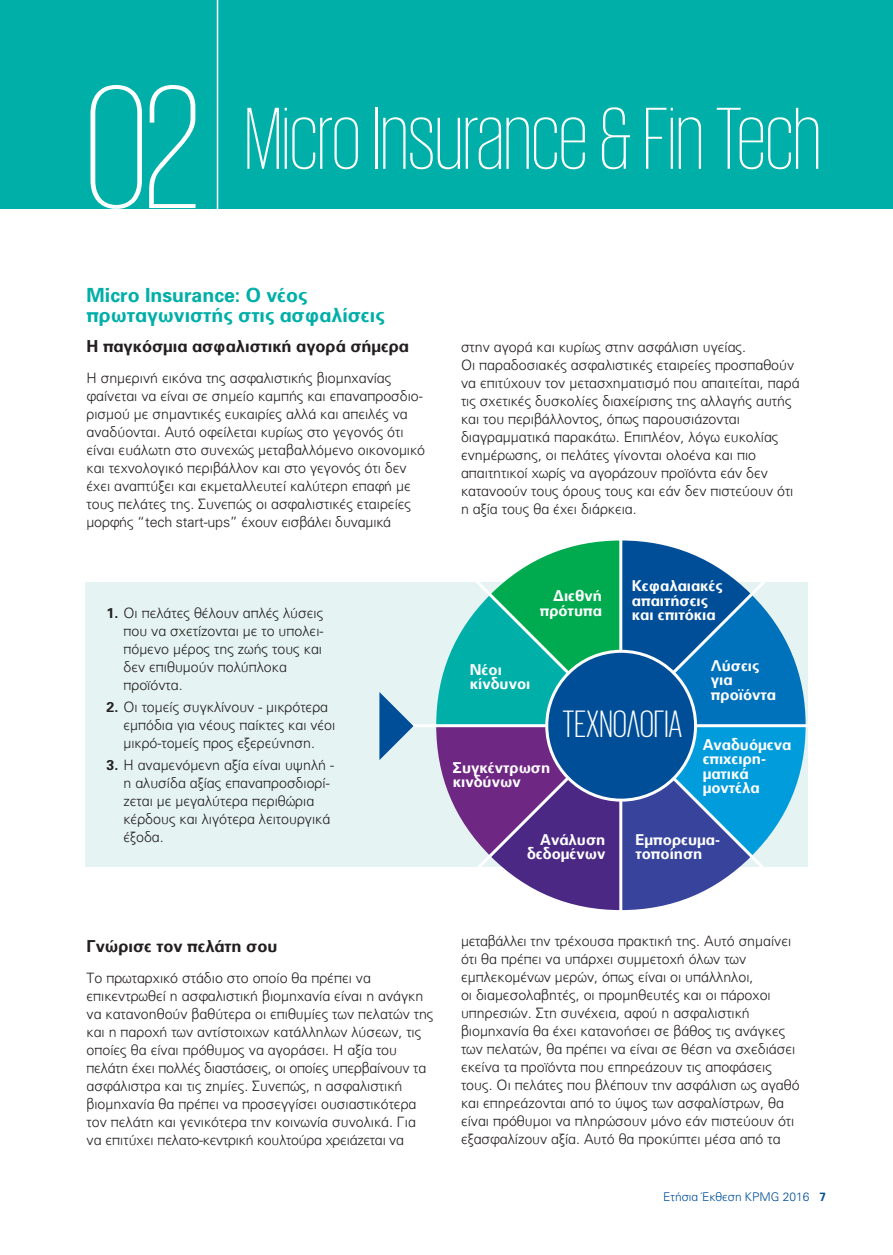
<style>
.page{position:relative;width:893px;height:1255px;background:#fff}
.page>*{position:absolute;margin:0;border:0;box-sizing:border-box;transform-origin:0 0}
.t1{font:200 180px "KPMG";color:#fff}
.t2{font:200 90px "KPMG";color:#fff}
.t3{font:300 39px "KPMG Greek App";color:#fff}
.t4{font:700 19.5px/19.5px "LC Univers";color:#00afa8}
.t5{font:700 16.5px "LC Univers";color:#231f20}
.t6{font:700 15px/14.2px "LC Univers";color:#fff}
.t7{font:300 14.25px/18px "LC Univers";color:#231f20}
.t8{font:300 12px "LC Univers";color:#004e98}
.s1{font-weight:700}
</style>
<div class="page">
<div style="left:0;top:0;width:893px;height:208px;background:#00afa8"></div>
<div style="left:85px;top:582px;width:723px;height:285px;background:#e5f4f2"></div>
<hr style="left:217px;top:0;width:1px;height:219px;background:#fff">
<svg style="left:436px;top:540px;width:370px;height:370px"></svg>
<hr style="left:388px;top:724px;width:435px;height:3px;background:#fff">
<hr style="left:619px;top:533px;width:3px;height:384px;background:#fff">
<svg style="left:451px;top:555px;width:341px;height:341px;background:#4382aa"></svg>
<div style="left:547px;top:651px;width:149px;height:149px;background:#004e98;border-radius:50%"></div>
<div style="left:545px;top:649px;width:152px;height:152px;border:3px solid #fff;border-radius:50%"></div>
<svg style="left:379px;top:692px;width:34px;height:68px"></svg>
<h1 class="t1" style="left:85px;top:62px;width:117px">02</h1>
<h2 class="t2" style="left:244px;top:96px;width:578px">Micro Insurance &amp; Fin Tech</h2>
<h3 class="t4" style="left:87px;top:287px;width:300px">Micro Insurance: Ο νέος πρωταγωνιστής στις ασφαλίσεις</h3>
<p class="t5" style="left:87px;top:340px;width:324px">H παγκόσμια ασφαλιστική αγορά σήμερα</p>
<p class="t7" style="left:87px;top:370px;width:340px">Η σημερινή εικόνα της ασφαλιστικής βιομηχανίας φαίνεται να είναι σε σημείο καμπής και επαναπροσδιο - ρισμού με σημαντικές ευκαιρίες αλλά και απειλές να αναδύονται. Αυτό οφείλεται κυρίως στο γεγονός ότι είναι ευάλωτη στο συνεχώς μεταβαλλόμενο οικονομικό και τεχνολογικό περιβάλλον και στο γεγονός ότι δεν έχει αναπτύξει και εκμεταλλευτεί καλύτερη επαφή με τους πελάτες της. Συνεπώς οι ασφαλιστικές εταιρείες μορφής “tech start-ups” έχουν εισβάλει δυναμικά</p>
<p class="t7" style="left:123px;top:604px;width:201px;text-indent:-17px"><span class="s1">1.</span> Οι πελάτες θέλουν απλές λύσεις που να σχετίζονται με το υπολει&shy;πόμενο μέρος της ζωής τους και δεν επιθυμούν πολύπλοκα προϊόντα.</p>
<p class="t7" style="left:123px;top:699px;width:213px;text-indent:-17px"><span class="s1">2.</span> Οι τομείς συγκλίνουν - μικρότερα εμπόδια για νέους παίκτες και νέοι μικρό-τομείς προς εξερεύνηση.</p>
<p class="t7" style="left:123px;top:757px;width:212px;text-indent:-17px"><span class="s1">3.</span> Η αναμενόμενη αξία είναι υψηλή - η αλυσίδα αξίας επαναπροσδιορί - ζεται με μεγαλύτερα περιθώρια κέρδους και λιγότερα λειτουργικά έξοδα.</p>
<p class="t7" style="left:461px;top:339px;width:340px">στην αγορά και κυρίως στην ασφάλιση υγείας.<br>Οι παραδοσιακές ασφαλιστικές εταιρείες προσπαθούν να επιτύχουν τον μετασχηματισμό που απαιτείται, παρά τις σχετικές δυσκολίες διαχείρισης της αλλαγής αυτής και του περιβάλλοντος, όπως παρουσιάζονται διαγραμματικά παρακάτω. Επιπλέον, λόγω ευκολίας ενημέρωσης, οι πελάτες γίνονται ολοένα και πιο απαιτητικοί χωρίς να αγοράζουν προϊόντα εάν δεν κατανοούν τους όρους τους και εάν δεν πιστεύουν ότι η αξία τους θα έχει διάρκεια.</p>
<p class="t6" style="left:540px;top:590px;width:64px;text-align:right">Διεθνή πρότυπα</p>
<p class="t6" style="left:632px;top:580px;width:92px">Κεφαλαιακές απαιτήσεις και επιτόκια</p>
<p class="t6" style="left:470px;top:663px;width:62px">Νέοι κίνδυνοι</p>
<p class="t6" style="left:711px;top:660px;width:67px">Λύσεις για προϊόντα</p>
<p class="t6" style="left:453px;top:761px;width:99px">Συγκέντρωση κινδύνων</p>
<h3 class="t3" style="left:562px;top:705px;width:121px">TEXNOΛΟΓΙΑ</h3>
<p class="t6" style="left:703px;top:739px;width:90px">Αναδυόμενα επιχειρη&shy;ματικά μοντέλα</p>
<p class="t6" style="left:527px;top:833px;width:80px;text-align:right">Ανάλυση δεδομένων</p>
<p class="t6" style="left:635px;top:833px;width:86px">Εμπορευμα&shy;τοποίηση</p>
<p class="t5" style="left:87px;top:940px;width:193px">Γνώρισε τον πελάτη σου</p>
<p class="t7" style="left:87px;top:970px;width:348px">Το πρωταρχικό στάδιο στο οποίο θα πρέπει να επικεντρωθεί η ασφαλιστική βιομηχανία είναι η ανάγκη να κατανοηθούν βαθύτερα οι επιθυμίες των πελατών της και η παροχή των αντίστοιχων κατάλληλων λύσεων, τις οποίες θα είναι πρόθυμος να αγοράσει. Η αξία του πελάτη έχει πολλές διαστάσεις, οι οποίες υπερβαίνουν τα ασφάλιστρα και τις ζημίες. Συνεπώς, η ασφαλιστική βιομηχανία θα πρέπει να προσεγγίσει ουσιαστικότερα τον πελάτη και γενικότερα την κοινωνία συνολικά. Για να επιτύχει πελατο-κεντρική κουλτούρα χρειάζεται να</p>
<p class="t7" style="left:461px;top:933px;width:340px">μεταβάλλει την τρέχουσα πρακτική της. Αυτό σημαίνει ότι θα πρέπει να υπάρχει συμμετοχή όλων των εμπλεκομένων μερών, όπως είναι οι υπάλληλοι,<br>οι διαμεσολαβητές, οι προμηθευτές και οι πάροχοι υπηρεσιών. Στη συνέχεια, αφού η ασφαλιστική βιομηχανία θα έχει κατανοήσει σε βάθος τις ανάγκες των πελατών, θα πρέπει να είναι σε θέση να σχεδιάσει εκείνα τα προϊόντα που επηρεάζουν τις αποφάσεις τους. Οι πελάτες που βλέπουν την ασφάλιση ως αγαθό και επηρεάζονται από το ύψος των ασφαλίστρων, θα είναι πρόθυμοι να πληρώσουν μόνο εάν πιστεύουν ότι εξασφαλίζουν αξία. Αυτό θα προκύπτει μέσα από τα</p>
<p class="t8" style="left:663px;top:1191px;width:164px">Ετήσια Έκθεση KPMG 2016 <span class="s1">7</span></p>
</div>
